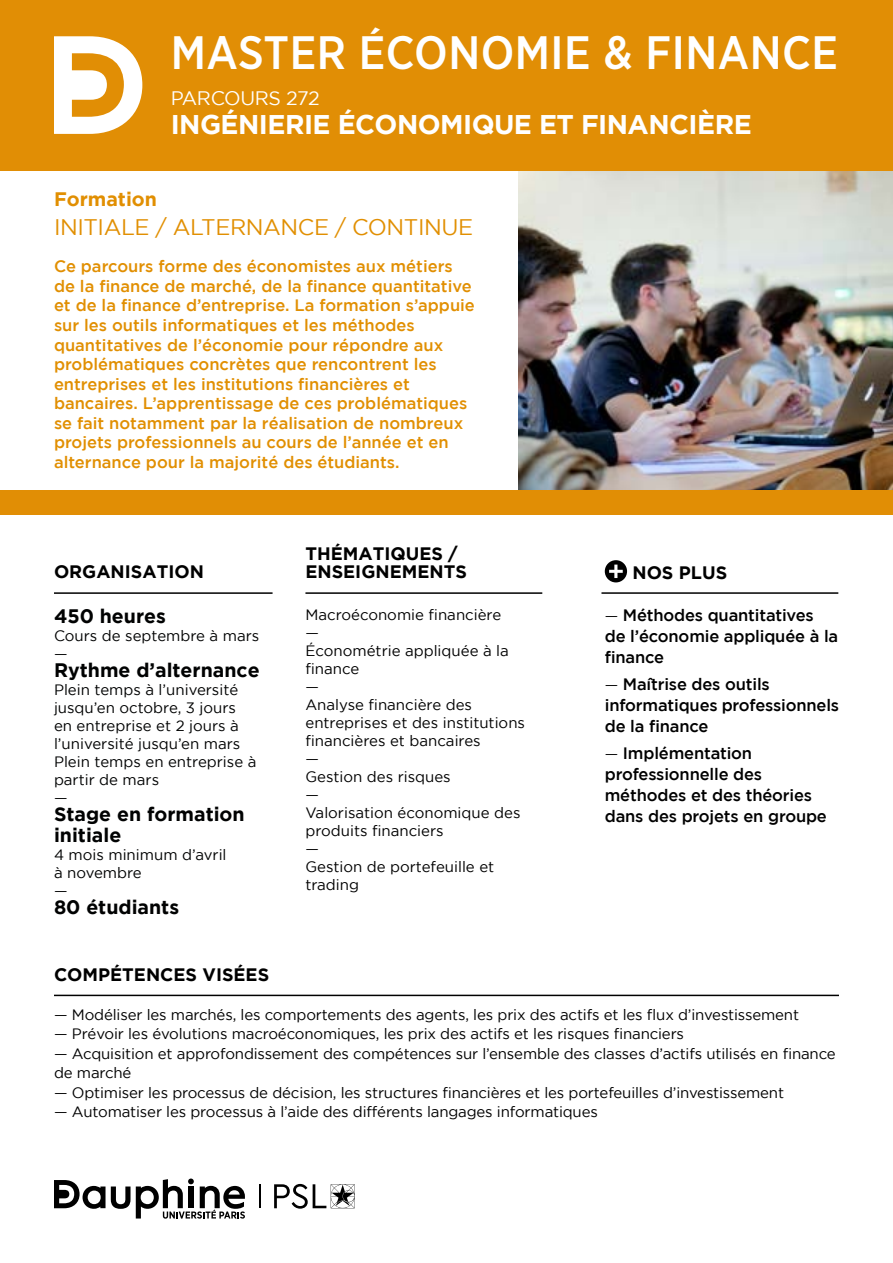
<style>
.page{position:relative;width:893px;height:1263px;background:#fff}
.page>*{position:absolute;margin:0;border:0;box-sizing:border-box;transform-origin:0 0}
.t1{font:500 46.8px "Gotham Narrow";letter-spacing:.01em;color:#fff}
.t2{font:700 27px "Gotham";letter-spacing:-.02em;color:#fff}
.t3{font:22.5px "Gotham";letter-spacing:-.02em;color:#e18f02}
.t4{font:700 19.5px/21px "Gotham";color:#010202}
.t5{font:19.5px "Gotham";letter-spacing:-.02em;color:#fff}
.t6{font:700 19.5px "Gotham";color:#e18f02}
.t7{font:700 18px/18px "Gotham";color:#000}
.t8{font:500 16.5px/19.5px "Gotham";color:#e18f02}
.t9{font:500 16.5px/21px "Gotham";letter-spacing:-.01em;color:#000}
.t10{font:15px/18px "Gotham";letter-spacing:-.01em;color:#000}
.t11{font:15px/18px "Gotham";color:#010202}
.s1{font-weight:400;font-size:15px}
</style>
<div class="page">
<img style="left:519px;top:170px;width:374px;height:320px">
<div style="left:0;top:0;width:893px;height:170px;background:#e18e05"></div>
<div style="left:0;top:490px;width:893px;height:24px;background:#e18e05"></div>
<svg style="left:259px;top:1184px;width:1px;height:24px"></svg>
<svg style="left:54px;top:1178px;width:191px;height:40px"></svg>
<svg style="left:274px;top:1184px;width:81px;height:25px"></svg>
<svg style="left:54px;top:36px;width:88px;height:98px"></svg>
<hr style="left:54px;top:995px;width:785px;height:1px;background:#000">
<hr style="left:305px;top:592px;width:237px;height:2px;background:#000">
<hr style="left:54px;top:592px;width:219px;height:2px;background:#000">
<div style="left:605px;top:560px;width:22px;height:22px;background:#000;border-radius:50%"></div>
<svg style="left:609px;top:565px;width:14px;height:13px"></svg>
<hr style="left:601px;top:592px;width:237px;height:2px;background:#000">
<h1 class="t1" style="left:171px;top:23px;width:669px">MASTER ÉCONOMIE &amp; FINANCE</h1>
<h3 class="t5" style="left:171px;top:88px;width:151px">PARCOURS 272</h3>
<h2 class="t2" style="left:171px;top:109px;width:583px">INGÉNIERIE ÉCONOMIQUE ET FINANCIÈRE</h2>
<h3 class="t6" style="left:54px;top:188px;width:105px">Formation</h3>
<h3 class="t3" style="left:54px;top:215px;width:421px">INITIALE / ALTERNANCE / CONTINUE</h3>
<p class="t8" style="left:54px;top:256px;width:422px">Ce parcours forme des économistes aux métiers de la finance de marché, de la finance quantitative et de la finance d’entreprise. La formation s’appuie sur les outils informatiques et les méthodes quantitatives de l’économie pour répondre aux problématiques concrètes que rencontrent les entreprises et les institutions financières et bancaires. L’apprentissage de ces problématiques se fait notamment par la réalisation de nombreux projets professionnels au cours de l’année et en alternance pour la majorité des étudiants.</p>
<p class="t7" style="left:54px;top:562px;width:151px">ORGANISATION</p>
<h3 class="t4" style="left:54px;top:605px;width:113px">450 heures</h3>
<p class="t11" style="left:54px;top:626px;width:207px">Cours de septembre à mars —</p>
<h3 class="t4" style="left:54px;top:659px;width:207px">Rythme d’alternance</h3>
<p class="t11" style="left:54px;top:680px;width:204px">Plein temps à l’université jusqu’en octobre, 3 jours en entreprise et 2 jours à l’université jusqu’en mars<br>Plein temps en entreprise à partir de mars<br>—</p>
<h3 class="t4" style="left:54px;top:803px;width:192px">Stage en formation initiale</h3>
<p class="t11" style="left:54px;top:845px;width:174px">4 mois minimum d’avril à novembre<br>—</p>
<h3 class="t4" style="left:54px;top:896px;width:127px">80 étudiants</h3>
<p class="t7" style="left:54px;top:965px;width:217px">COMPÉTENCES VISÉES</p>
<p class="t7" style="left:305px;top:544px;width:163px">THÉMATIQUES /<br>ENSEIGNEMENTS</p>
<p class="t10" style="left:305px;top:605px;width:221px">Macroéconomie financière<br>—<br>Économétrie appliquée à la finance<br>—<br>Analyse financière des entreprises et des institutions financières et bancaires<br>—<br>Gestion des risques<br>—<br>Valorisation économique des produits financiers<br>—<br>Gestion de portefeuille et trading</p>
<p class="t7" style="left:632px;top:563px;width:96px">NOS PLUS</p>
<p class="t9" style="left:605px;top:604px;width:235px"><span class="s1">—</span> Méthodes quantitatives de l’économie appliquée à la finance</p>
<p class="t9" style="left:605px;top:673px;width:236px"><span class="s1">—</span> Maîtrise des outils informatiques professionnels de la finance</p>
<p class="t9" style="left:605px;top:742px;width:224px"><span class="s1">—</span> Implémentation professionnelle des méthodes et des théories dans des projets en groupe</p>
<p class="t10" style="left:54px;top:1005px;width:747px">— Modéliser les marchés, les comportements des agents, les prix des actifs et les flux d’investissement</p>
<p class="t10" style="left:54px;top:1025px;width:632px">— Prévoir les évolutions macroéconomiques, les prix des actifs et les risques financiers</p>
<p class="t10" style="left:54px;top:1043px;width:783px;line-height:19.5px">— Acquisition et approfondissement des compétences sur l’ensemble des classes d’actifs utilisés en finance de marché</p>
<p class="t10" style="left:54px;top:1083px;width:732px">— Optimiser les processus de décision, les structures financières et les portefeuilles d’investissement</p>
<p class="t10" style="left:54px;top:1103px;width:545px">— Automatiser les processus à l’aide des différents langages informatiques</p>
</div>
